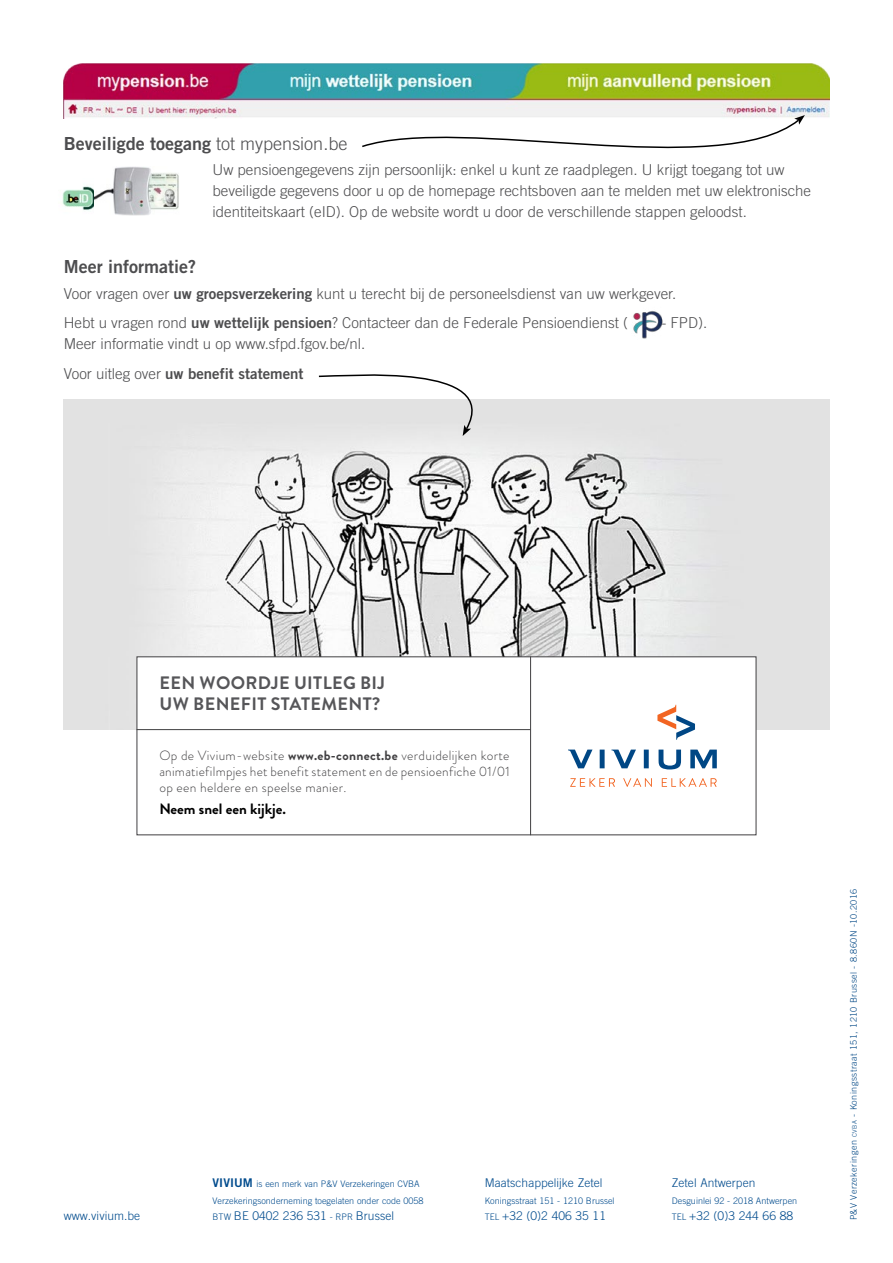
<style>
.page{position:relative;width:893px;height:1263px;background:#fff}
.page>*{position:absolute;margin:0;border:0;box-sizing:border-box;transform-origin:0 0}
.t1{font:18px "Trade Gothic LT Std Bd 2";color:#4d4d4f}
.t2{font:700 18px/21px "Brandon Grotesque";letter-spacing:.02em;color:#565659}
.t3{font:300 15px/21px "Trade Gothic LT Std";color:#4d4d4f}
.t4{font:15px "Trade Gothic LT Std Bd 2";color:#4d4d4f}
.t5{font:700 15px "Brandon Grotesque";color:#000}
.t6{font:300 13.5px/16.2px "Brandon Grotesque";letter-spacing:.025em;color:#414042;text-align:justify}
.t7{font:300 12px "Trade Gothic LT Std";letter-spacing:.005em;color:#004b8d}
.t8{font:300 9px/16.5px "Trade Gothic LT Std";letter-spacing:.005em;color:#004b8d}
.t9{font:300 9px "Trade Gothic LT Std";letter-spacing:.05em;color:#004785}
.s1{font-family:"Trade Gothic LT Std";font-weight:300}
.s2{font-family:"Trade Gothic LT Std Bd 2";font-weight:400}
.s3{font-weight:700}
.s4{font-family:"Trade Gothic LT Std Bd 2";font-weight:400;font-size:12px}
.s5{font-style:inherit}
.s6{font-size:9px}
.s7{font-size:6.3px}
</style>
<div class="page">
<img style="left:633px;top:311px;width:30px;height:28px">
<img style="left:64px;top:400px;width:765px;height:329px">
<div style="left:137px;top:656px;width:619px;height:179px;background:#fff;border:1px solid #414042"></div>
<hr style="left:530px;top:656px;width:1px;height:179px;background:#414042">
<hr style="left:137px;top:729px;width:394px;height:1px;background:#414042">
<svg style="left:570px;top:778px;width:45px;height:9px"></svg>
<svg style="left:623px;top:778px;width:29px;height:9px"></svg>
<svg style="left:662px;top:778px;width:55px;height:9px"></svg>
<svg style="left:600px;top:749px;width:5px;height:19px"></svg>
<svg style="left:644px;top:749px;width:5px;height:19px"></svg>
<svg style="left:659px;top:749px;width:22px;height:20px"></svg>
<svg style="left:690px;top:749px;width:27px;height:19px"></svg>
<svg style="left:568px;top:749px;width:24px;height:19px"></svg>
<svg style="left:611px;top:749px;width:25px;height:19px"></svg>
<svg style="left:657px;top:705px;width:38px;height:35px"></svg>
<svg style="left:317px;top:374px;width:185px;height:62px"></svg>
<img style="left:64px;top:64px;width:765px;height:54px">
<svg style="left:360px;top:115px;width:445px;height:34px"></svg>
<img style="left:62px;top:186px;width:32px;height:24px">
<img style="left:94px;top:166px;width:85px;height:49px">
<p class="t1" style="left:64px;top:132px;width:285px">Beveiligde toegang <span class="s1">tot mypension.be</span></p>
<p class="t3" style="left:213px;top:159px;width:600px">Uw pensioengegevens zijn persoonlijk: enkel u kunt ze raadplegen. U krijgt toegang tot uw beveiligde gegevens door u op de homepage rechtsboven aan te melden met uw elektronische identiteitskaart (eID). Op de website wordt u door de verschillende stappen geloodst.</p>
<p class="t1" style="left:64px;top:256px;width:134px">Meer informatie?</p>
<p class="t3" style="left:64px;top:278px;width:614px;line-height:29.5px">Voor vragen over <span class="s2">uw groepsverzekering</span> kunt u terecht bij de personeelsdienst van uw werkgever.<br>Hebt u vragen rond <span class="s2">uw wettelijk pensioen</span>? Contacteer dan de Federale Pensioendienst (</p>
<p class="t3" style="left:661px;top:312px;width:47px">- FPD).</p>
<p class="t3" style="left:64px;top:333px;width:303px">Meer informatie vindt u op www.sfpd.fgov.be/nl.</p>
<p class="t4" style="left:64px;top:364px;width:241px"><span class="s1">Voor uitleg over</span> uw benefit statement</p>
<p class="t2" style="left:159px;top:672px;width:227px">EEN WOORDJE UITLEG BIJ<br>UW BENEFIT STATEMENT?</p>
<p class="t6" style="left:159px;top:747px;width:352px">Op de Vivium-website <span class="s3">www.eb-connect.be</span> verduidelijken korte animatiefilmpjes het benefit statement en de pensioenfiche 01/01 op een heldere en speelse manier.</p>
<p class="t5" style="left:159px;top:799px;width:128px">Neem snel een kijkje.</p>
<p class="t8" style="left:213px;top:1176px;width:212px"><span class="s4">VIVIUM</span> is een merk van P&amp;V Verzekeringen <span class="s5">CVBA<br></span>Verzekeringsonderneming toegelaten onder code 0058</p>
<p class="t7" style="left:64px;top:1209px;width:78px">www.vivium.be</p>
<p class="t7" style="left:213px;top:1209px;width:183px"><span class="s6">BTW</span> BE 0402 236 531 <span class="s6">- RPR</span> Brussel</p>
<p class="t7" style="left:485px;top:1176px;width:119px">Maatschappelijke Zetel</p>
<p class="t8" style="left:485px;top:1192px;width:131px">Koningsstraat 151 - 1210 Brussel</p>
<p class="t7" style="left:485px;top:1209px;width:123px"><span class="s6">TEL</span> +32 (0)2 406 35 11</p>
<p class="t7" style="left:672px;top:1176px;width:85px">Zetel Antwerpen</p>
<p class="t8" style="left:672px;top:1192px;width:127px">Desguinlei 92 - 2018 Antwerpen</p>
<p class="t7" style="left:672px;top:1209px;width:123px"><span class="s6">TEL</span> +32 (0)3 244 66 88</p>
<p class="t9" style="left:848px;top:1220px;width:333px;rotate:-90deg">P&amp;V Verzekeringen <span class="s7">cvba</span> - Koningsstraat 151, 1210 Brussel - 8.860N -10.2016</p>
</div>
